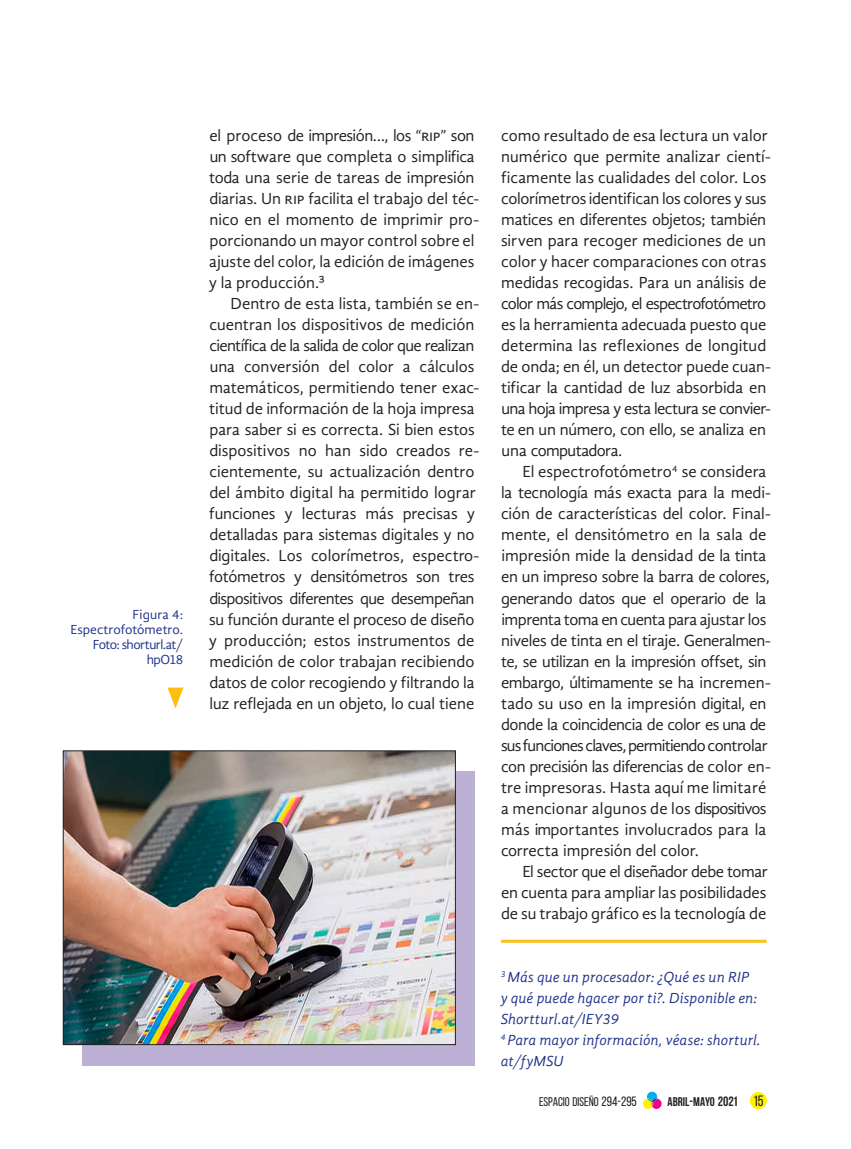
<style>
.page{position:relative;width:851px;height:1149px;background:#fff}
.page>*{position:absolute;margin:0;border:0;box-sizing:border-box;transform-origin:0 0}
.Cuerpo_con_sangría{font:16.5px/21px "Gandhi Sans";letter-spacing:-.01em;color:#231f20}
.Pie_de_foto_izquierd{font:italic 15px/21px "Gandhi Sans";color:#203289}
.Pie_de_foto_derecha{font:13.5px/15px "Gandhi Sans";letter-spacing:-.025em;color:#203289;text-align:right}
.t1{font:12.6px "Bebas Neue";color:#231f20}
.t2{font:700 12.6px "Bebas Neue";color:#231f20}
.s1{font-size:13.5px}
.s2{font-weight:400;font-size:15px}
</style>
<div class="page">
<div style="left:749px;top:1091px;width:17px;height:17px;background:#fff101;border-radius:50%"></div>
<svg style="left:643px;top:1091px;width:18px;height:17px"></svg>
<svg style="left:83px;top:771px;width:392px;height:294px;background:#b5a9cc"></svg>
<img style="left:65px;top:752px;width:388px;height:290px">
<div style="left:63px;top:750px;width:392px;height:294px;border:1px solid #231f20"></div>
<svg style="left:167px;top:687px;width:16px;height:21px"></svg>
<hr style="left:501px;top:939px;width:265px;height:3px;background:#fdc01b">
<p class="Pie_de_foto_derecha" style="left:132px;top:606px;width:52px">Figura 4:</p>
<p class="Pie_de_foto_derecha" style="left:70px;top:621px;width:114px">Espectrofotómetro.</p>
<p class="Pie_de_foto_derecha" style="left:93px;top:636px;width:92px">Foto: shorturl.at/ hpO18</p>
<p class="Cuerpo_con_sangría" style="left:209px;top:125px;width:272px">el proceso de impresión…, los “rip” son un software que completa o simplifica toda una serie de tareas de impresión diarias. Un rip facilita el trabajo del téc&shy;nico en el momento de imprimir pro&shy;porcionando un mayor control sobre el ajuste del color, la edición de imágenes y la producción.³</p>
<p class="Cuerpo_con_sangría" style="left:209px;top:293px;width:272px;text-indent:22px">Dentro de esta lista, también se en&shy;cuentran los dispositivos de medición científica de la salida de color que realizan una conversión del color a cálculos matemáticos, permitiendo tener exac&shy;titud de información de la hoja impresa para saber si es correcta. Si bien estos dispositivos no han sido creados re&shy;cientemente, su actualización dentro del ámbito digital ha permitido lograr funciones y lecturas más precisas y detalladas para sistemas digitales y no digitales. Los colorímetros, espectro&shy;fotómetros y densitómetros son tres dispositivos diferentes que desempeñan su función durante el proceso de diseño y producción; estos instrumentos de medición de color trabajan recibiendo datos de color recogiendo y filtrando la luz reflejada en un objeto, lo cual tiene</p>
<p class="Cuerpo_con_sangría" style="left:501px;top:125px;width:271px">como resultado de esa lectura un valor numérico que permite analizar cientí&shy;ficamente las cualidades del color. Los colorímetros identifican los colores y sus matices en diferentes objetos; también sirven para recoger mediciones de un color y hacer comparaciones con otras medidas recogidas. Para un análisis de color más complejo, el espectrofotómetro es la herramienta adecuada puesto que determina las reflexiones de longitud de onda; en él, un detector puede cuan&shy;tificar la cantidad de luz absorbida en una hoja impresa y esta lectura se convier&shy;te en un número, con ello, se analiza en una computadora.</p>
<p class="Cuerpo_con_sangría" style="left:501px;top:461px;width:271px;text-indent:21px">El espectrofotómetro<sup>4</sup> se considera la tecnología más exacta para la medi&shy;ción de características del color. Final&shy;mente, el densitómetro en la sala de impresión mide la densidad de la tinta en un impreso sobre la barra de colores, generando datos que el operario de la imprenta toma en cuenta para ajustar los niveles de tinta en el tiraje. Generalmen&shy;te, se utilizan en la impresión offset, sin embargo, últimamente se ha incremen&shy;tado su uso en la impresión digital, en donde la coincidencia de color es una de sus funciones claves, permitiendo controlar con precisión las diferencias de color en&shy;tre impresoras. Hasta aquí me limitaré a mencionar algunos de los dispositivos más importantes involucrados para la correcta impresión del color.</p>
<p class="Cuerpo_con_sangría" style="left:501px;top:860px;width:268px;text-align:justify;text-indent:21px">El sector que el diseñador debe tomar en cuenta para ampliar las posibilidades de su trabajo gráfico es la tecnología de</p>
<p class="Pie_de_foto_izquierd" style="left:500px;top:965px;width:258px"><sup>3</sup> Más que un procesador: ¿Qué es un RIP y qué puede hgacer por ti?. Disponible en:<br>Shortturl.at/IEY39</p>
<p class="Pie_de_foto_izquierd" style="left:500px;top:1028px;width:261px"><sup>4</sup> Para mayor información, véase: shorturl. at/fyMSU</p>
<p class="t1" style="left:539px;top:1093px;width:99px">ESPACIO DISEÑO <span class="s1">294-295</span></p>
<p class="t2" style="left:667px;top:1093px;width:98px">ABRIL<span class="s1">-</span>MAYO <span class="s1">2021</span> <span class="s2">15</span></p>
</div>
